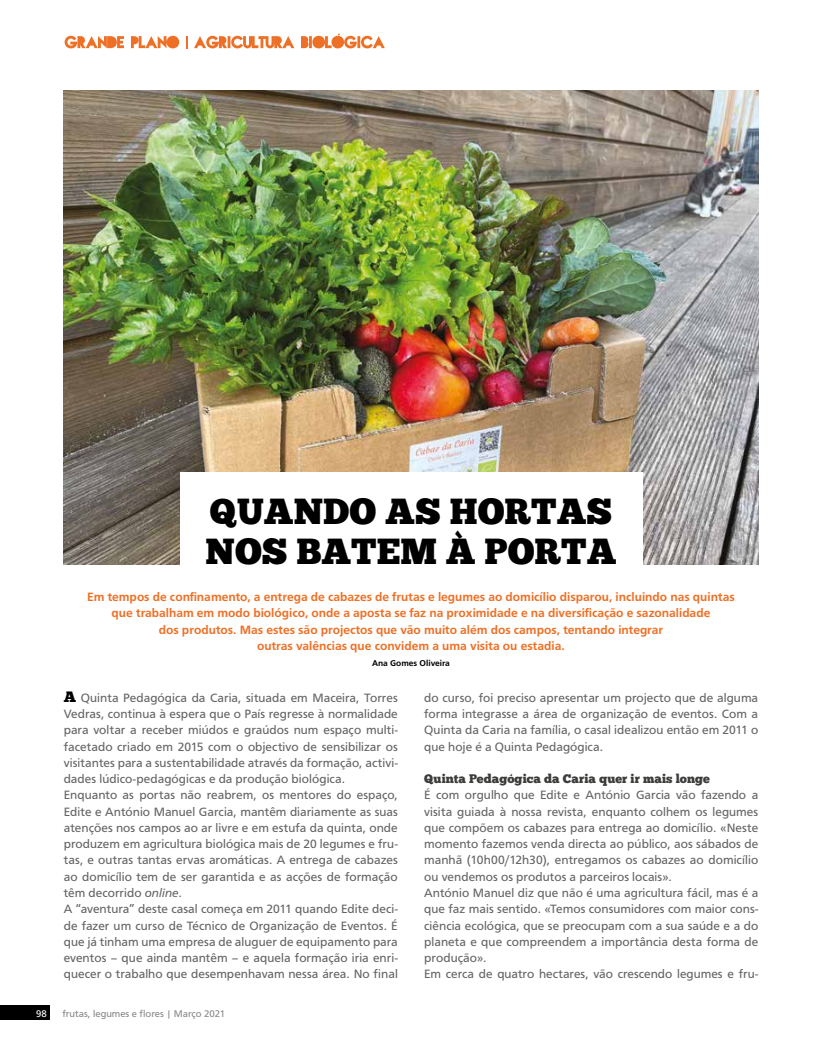
<style>
.page{position:relative;width:815px;height:1053px;background:#fff}
.page>*{position:absolute;margin:0;border:0;box-sizing:border-box;transform-origin:0 0}
.t1{font:36.25px/40px "Chunk Five";color:#000}
.t2{font:12.5px/16.2px "Carto Gothic Std";letter-spacing:.005em;color:#646363}
.t3{font:700 12.5px/16.2px "Carto Gothic Std";color:#ed7026;text-align:center}
.t4{font:12.5px "Chunk Five";letter-spacing:.005em;color:#3c3c3b}
.t5{font:10px "Carto Gothic Std";color:#878787}
.t6{font:10px "Carto Gothic Std";color:#fff}
.t7{font:700 8.75px "Carto Gothic Std";color:#000}
.s1{font-family:"Chunk Five";font-size:15px;color:#000}
.s2{font-style:italic}
</style>
<div class="page">
<div style="left:0;top:1005px;width:50px;height:14px;background:#000"></div>
<img style="left:64px;top:91px;width:694px;height:473px">
<div style="left:180px;top:472px;width:462px;height:97px;background:#fff"></div>
<svg style="left:65px;top:36px;width:114px;height:12px"></svg>
<svg style="left:186px;top:36px;width:2px;height:12px"></svg>
<svg style="left:194px;top:33px;width:191px;height:15px"></svg>
<h1 class="t1" style="left:206px;top:492px;width:408px">Quando as hortas nos batem à porta</h1>
<p class="t3" style="left:87px;top:588px;width:649px">Em tempos de confinamento, a entrega de cabazes de frutas e legumes ao domicílio disparou, incluindo nas quintas que trabalham em modo biológico, onde a aposta se faz na proximidade e na diversificação e sazonalidade<br>dos produtos. Mas estes são projectos que vão muito além dos campos, tentando integrar<br>outras valências que convidem a uma visita ou estadia.</p>
<p class="t7" style="left:372px;top:658px;width:79px">Ana Gomes Oliveira</p>
<p class="t2" style="left:64px;top:689px;width:336px"><span class="s1">A</span> Quinta Pedagógica da Caria, situada em Maceira, Torres Vedras, continua à espera que o País regresse à normalidade para voltar a receber miúdos e graúdos num espaço multi&shy;facetado criado em 2015 com o objectivo de sensibilizar os visitantes para a sustentabilidade através da formação, activi&shy;dades lúdico-pedagógicas e da produção biológica.<br>Enquanto as portas não reabrem, os mentores do espaço, Edite e António Manuel Garcia, mantêm diariamente as suas atenções nos campos ao ar livre e em estufa da quinta, onde produzem em agricultura biológica mais de 20 legumes e fru&shy;tas, e outras tantas ervas aromáticas. A entrega de cabazes ao domicílio tem de ser garantida e as acções de formação têm decorrido <span class="s2">online</span>.<br>A “aventura” deste casal começa em 2011 quando Edite deci&shy;de fazer um curso de Técnico de Organização de Eventos. É que já tinham uma empresa de aluguer de equipamento para eventos – que ainda mantêm – e aquela formação iria enri&shy;quecer o trabalho que desempenhavam nessa área. No final</p>
<p class="t2" style="left:424px;top:689px;width:336px;text-align:justify">do curso, foi preciso apresentar um projecto que de alguma forma integrasse a área de organização de eventos. Com a Quinta da Caria na família, o casal idealizou então em 2011 o que hoje é a Quinta Pedagógica.</p>
<p class="t4" style="left:424px;top:771px;width:287px">Quinta Pedagógica da Caria quer ir mais longe</p>
<p class="t2" style="left:424px;top:787px;width:336px">É com orgulho que Edite e António Garcia vão fazendo a visita guiada à nossa revista, enquanto colhem os legumes que compõem os cabazes para entrega ao domicílio. «Neste momento fazemos venda directa ao público, aos sábados de manhã (10h00/12h30), entregamos os cabazes ao domicílio ou vendemos os produtos a parceiros locais».<br>António Manuel diz que não é uma agricultura fácil, mas é a que faz mais sentido. «Temos consumidores com maior cons&shy;ciência ecológica, que se preocupam com a sua saúde e a do planeta e que compreendem a importância desta forma de produção».<br>Em cerca de quatro hectares, vão crescendo legumes e fru-</p>
<p class="t6" style="left:36px;top:1007px;width:12px">98</p>
<p class="t5" style="left:62px;top:1007px;width:164px">frutas, legumes e flores | Março 2021</p>
</div>
